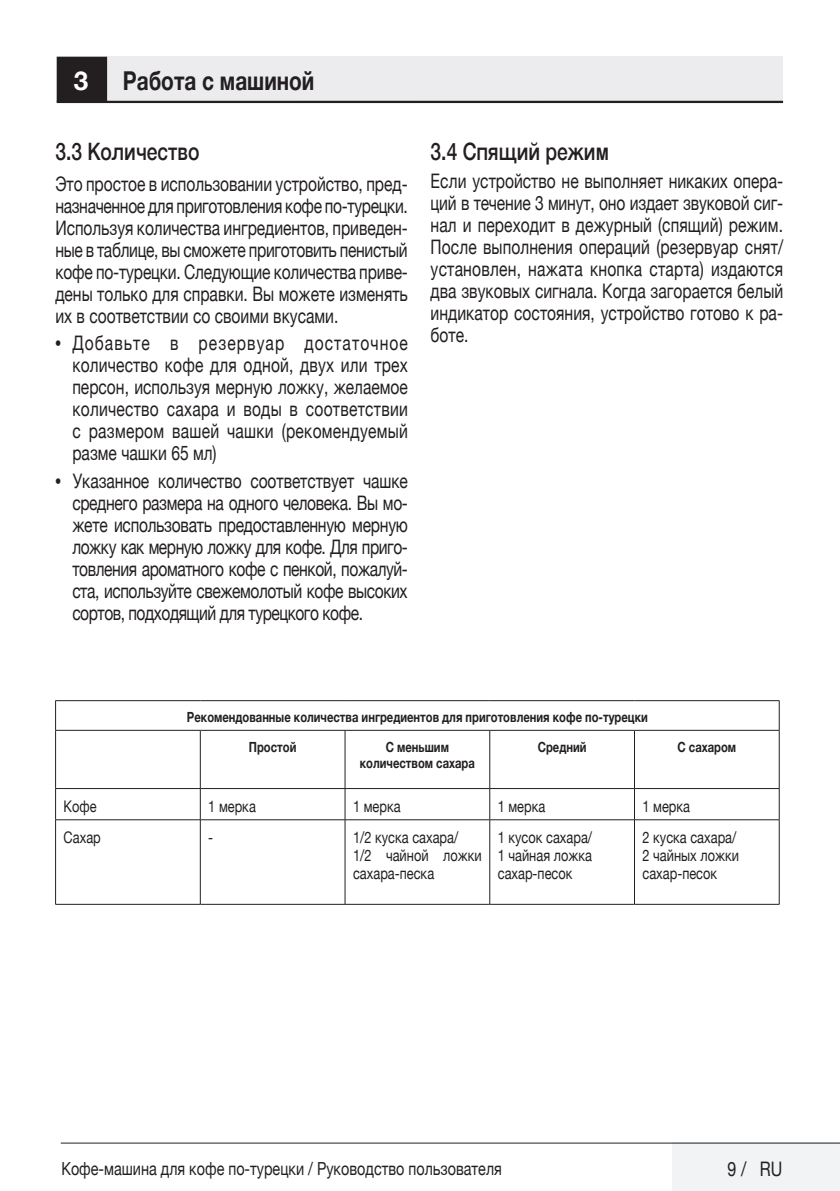
<style>
.page{position:relative;width:840px;height:1191px;background:#fff}
.page>*{position:absolute;margin:0;border:0;box-sizing:border-box;transform-origin:0 0}
.Unite_Baslik_Icerik{font:700 26px "Helvetica Neue";color:#231f20;scale:.8 1}
.Unite_Baslik_Icerik-2{font:700 26px "Helvetica Neue";color:#fff}
.Alt_Baslik_Icerik{font:500 24px "Helvetica Neue";color:#231f20;scale:.8 1}
.Duz_Metin{font:20px/22px "Helvetica Neue";color:#231f20;text-align:justify;scale:.78 1}
.Duz_Metin-2{font:20px "Helvetica Neue";color:#231f20;scale:.8 1}
.t1{font:18px "Helvetica Neue";color:#231f20;scale:.8 1}
.Tablo_yazı{font:16px/18px "Helvetica Neue";color:#231f20;scale:.8 1}
.Tablo_yazi_baslik{font:700 14px/16px "Helvetica Neue";color:#231f20;text-align:center;scale:.8 1}
.s1{font-family:"Arial";font-weight:700}
</style>
<div class="page">
<div style="left:672px;top:1142px;width:167px;height:49px;background:#f2f3f4"></div>
<hr style="left:61px;top:1142px;width:778px;height:1px;background:#231f20">
<div style="left:57px;top:57px;width:725px;height:45px;background:#ececee"></div>
<hr style="left:57px;top:101px;width:725px;height:2px;background:#231f20">
<div style="left:58px;top:58px;width:48px;height:43px;background:#231f20"></div>
<div style="left:57px;top:57px;width:50px;height:45px;border:2px solid #231f20"></div>
<hr style="left:55px;top:700px;width:145px;height:1px;background:#231f20">
<svg style="left:55px;top:701px;width:1px;height:29px"></svg>
<hr style="left:200px;top:700px;width:145px;height:1px;background:#231f20">
<hr style="left:345px;top:700px;width:144px;height:1px;background:#231f20">
<hr style="left:489px;top:700px;width:145px;height:1px;background:#231f20">
<hr style="left:634px;top:700px;width:145px;height:1px;background:#231f20">
<svg style="left:778px;top:701px;width:1px;height:29px"></svg>
<hr style="left:55px;top:820px;width:1px;height:84px;background:#231f20">
<hr style="left:345px;top:730px;width:144px;height:1px;background:#231f20">
<hr style="left:489px;top:789px;width:1px;height:30px;background:#231f20">
<hr style="left:489px;top:820px;width:1px;height:84px;background:#231f20">
<hr style="left:634px;top:730px;width:145px;height:1px;background:#231f20">
<hr style="left:778px;top:730px;width:1px;height:58px;background:#231f20">
<hr style="left:633px;top:789px;width:1px;height:30px;background:#231f20">
<hr style="left:633px;top:820px;width:1px;height:84px;background:#231f20">
<hr style="left:778px;top:820px;width:1px;height:84px;background:#231f20">
<hr style="left:55px;top:789px;width:1px;height:30px;background:#231f20">
<hr style="left:345px;top:788px;width:144px;height:1px;background:#231f20">
<hr style="left:634px;top:788px;width:145px;height:1px;background:#231f20">
<hr style="left:778px;top:789px;width:1px;height:30px;background:#231f20">
<hr style="left:55px;top:819px;width:145px;height:1px;background:#231f20">
<hr style="left:345px;top:819px;width:144px;height:1px;background:#231f20">
<hr style="left:489px;top:819px;width:145px;height:1px;background:#231f20">
<hr style="left:634px;top:819px;width:145px;height:1px;background:#231f20">
<hr style="left:200px;top:820px;width:1px;height:84px;background:#231f20">
<hr style="left:344px;top:820px;width:1px;height:84px;background:#231f20">
<hr style="left:200px;top:730px;width:145px;height:1px;background:#231f20">
<hr style="left:344px;top:730px;width:1px;height:58px;background:#231f20">
<hr style="left:489px;top:730px;width:145px;height:1px;background:#231f20">
<hr style="left:489px;top:730px;width:1px;height:58px;background:#231f20">
<hr style="left:633px;top:730px;width:1px;height:58px;background:#231f20">
<hr style="left:489px;top:788px;width:145px;height:1px;background:#231f20">
<hr style="left:55px;top:730px;width:145px;height:1px;background:#231f20">
<hr style="left:55px;top:730px;width:1px;height:58px;background:#231f20">
<hr style="left:200px;top:730px;width:1px;height:58px;background:#231f20">
<hr style="left:55px;top:788px;width:145px;height:1px;background:#231f20">
<hr style="left:200px;top:788px;width:145px;height:1px;background:#231f20">
<hr style="left:200px;top:789px;width:1px;height:30px;background:#231f20">
<hr style="left:344px;top:789px;width:1px;height:30px;background:#231f20">
<hr style="left:200px;top:819px;width:145px;height:1px;background:#231f20">
<hr style="left:55px;top:904px;width:145px;height:1px;background:#231f20">
<hr style="left:200px;top:904px;width:145px;height:1px;background:#231f20">
<hr style="left:345px;top:904px;width:144px;height:1px;background:#231f20">
<hr style="left:489px;top:904px;width:145px;height:1px;background:#231f20">
<hr style="left:634px;top:904px;width:145px;height:1px;background:#231f20">
<p class="Unite_Baslik_Icerik-2" style="left:74px;top:61px;width:16px">3</p>
<p class="Unite_Baslik_Icerik" style="left:123px;top:61px;width:241px">Работа с машиной</p>
<p class="Alt_Baslik_Icerik" style="left:55px;top:132px;width:181px">3.3 Количество</p>
<p class="Duz_Metin" style="left:55px;top:174px;width:453px">Это простое в использовании устройство, пред&shy;назначенное для приготовления кофе по-турецки.<br>Используя количества ингредиентов, приведен&shy;ные в таблице, вы сможете приготовить пенистый кофе по-турецки. Следующие количества приве&shy;дены только для справки. Вы можете изменять их в соответствии со своими вкусами.</p>
<p class="Duz_Metin" style="left:72px;top:333px;width:431px;text-indent:-17px"><span class="s1">•</span> Добавьте в резервуар достаточное количество кофе для одной, двух или трех персон, используя мерную ложку, желаемое количество сахара и воды в соответствии с размером вашей чашки (рекомендуемый разме чашки 65 мл)</p>
<p class="Duz_Metin" style="left:72px;top:471px;width:431px;text-indent:-17px"><span class="s1">•</span> Указанное количество соответствует чашке среднего размера на одного человека. Вы мо&shy;жете использовать предоставленную мерную ложку как мерную ложку для кофе. Для приго&shy;товления ароматного кофе с пенкой, пожалуй&shy;ста, используйте свежемолотый кофе высоких сортов, подходящий для турецкого кофе.</p>
<p class="Alt_Baslik_Icerik" style="left:430px;top:132px;width:224px">3.4 Спящий режим</p>
<p class="Duz_Metin" style="left:430px;top:171px;width:453px">Если устройство не выполняет никаких опера&shy;ций в течение 3 минут, оно издает звуковой сиг&shy;нал и переходит в дежурный (спящий) режим.<br>После выполнения операций (резервуар снят/ установлен, нажата кнопка старта) издаются два звуковых сигнала. Когда загорается белый индикатор состояния, устройство готово к ра&shy;боте.</p>
<p class="Tablo_yazi_baslik" style="left:187px;top:709px;width:577px">Рекомендованные количества ингредиентов для приготовления кофе по-турецки</p>
<p class="Tablo_yazi_baslik" style="left:249px;top:739px;width:61px">Простой</p>
<p class="Tablo_yazi_baslik" style="left:359px;top:739px;width:145px">С меньшим количеством сахара</p>
<p class="Tablo_yazi_baslik" style="left:537px;top:739px;width:62px">Средний</p>
<p class="Tablo_yazi_baslik" style="left:677px;top:739px;width:75px">С сахаром</p>
<p class="Tablo_yazı" style="left:64px;top:798px;width:43px">Кофе</p>
<p class="Tablo_yazı" style="left:208px;top:798px;width:61px">1 мерка</p>
<p class="Tablo_yazı" style="left:353px;top:798px;width:61px">1 мерка</p>
<p class="Tablo_yazı" style="left:497px;top:798px;width:61px">1 мерка</p>
<p class="Tablo_yazı" style="left:642px;top:798px;width:61px">1 мерка</p>
<p class="Tablo_yazı" style="left:64px;top:829px;width:48px">Сахар</p>
<p class="Tablo_yazı" style="left:208px;top:829px;width:8px">-</p>
<p class="Tablo_yazı" style="left:353px;top:829px;width:133px">1/2 куска сахара/</p>
<p class="Tablo_yazı" style="left:353px;top:847px;width:162px">1/2 чайной ложки сахара-песка</p>
<p class="Tablo_yazı" style="left:497px;top:829px;width:119px">1 кусок сахара/</p>
<p class="Tablo_yazı" style="left:497px;top:847px;width:119px">1 чайная ложка</p>
<p class="Tablo_yazı" style="left:497px;top:865px;width:95px">сахар-песок</p>
<p class="Tablo_yazı" style="left:642px;top:829px;width:119px">2 куска сахара/</p>
<p class="Tablo_yazı" style="left:642px;top:847px;width:122px">2 чайных ложки</p>
<p class="Tablo_yazı" style="left:642px;top:865px;width:95px">сахар-песок</p>
<p class="t1" style="left:61px;top:1155px;width:551px">Кофе-машина для кофе по-турецки / Руководство пользователя</p>
<p class="Duz_Metin-2" style="left:727px;top:1154px;width:70px">9 / RU</p>
</div>
